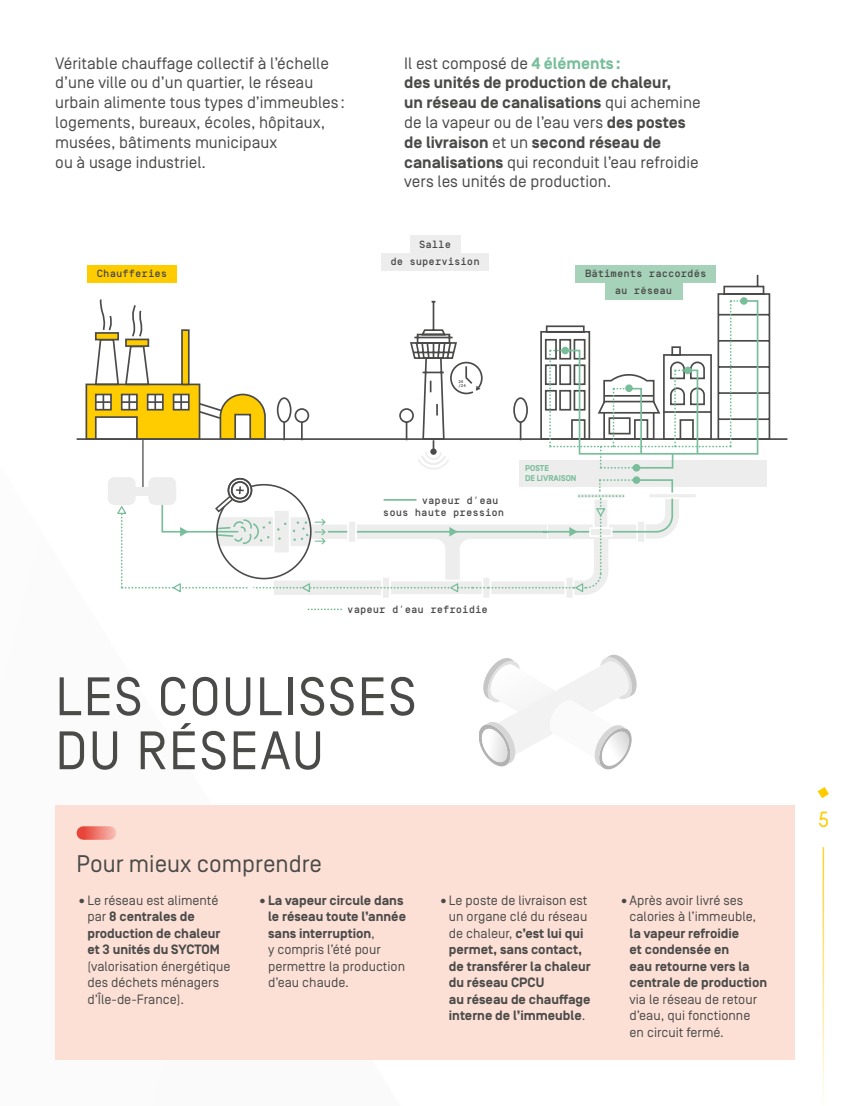
<style>
.page{position:relative;width:851px;height:1106px;background:#fff}
.page>*{position:absolute;margin:0;border:0;box-sizing:border-box;transform-origin:0 0}
.t1{font:54px/54px "Simplon Norm";letter-spacing:.03em;color:#4a4a49}
.t2{font:24px "Simplon Norm";color:#4a4a49}
.t3{font:21.9px "Simplon Mono";color:#fc0}
.t4{font:16.5px/19.8px "Simplon Norm";color:#4a4a49}
.t5{font:700 13.5px/16.5px "Simplon Norm";color:#4a4a49}
.t6{font:13.5px/16.5px "Simplon Norm";color:#4a4a49}
.t7{font:500 10.5px/12.5px "Simplon Mono";color:#4a4a49}
.t8{font:700 8.4px/10.1px "Simplon Norm";color:#78be9a}
.t9{font:700 4.05px/4.2px "PT Mono";color:#4a4a49}
.s1{font-weight:700;color:#78be9a}
.s2{font-weight:700}
.s3{font-weight:400}
</style>
<div class="page">
<div style="left:55px;top:805px;width:740px;height:255px;background:#fce0d5"></div>
<div style="left:85px;top:383px;width:115px;height:57px;background:#fc0;border:2px solid #4a4a49"></div>
<hr style="left:77px;top:438px;width:710px;height:2px;background:#4a4a49">
<svg style="left:575px;top:273px;width:196px;height:166px"></svg>
<div style="left:519px;top:461px;width:248px;height:26px;background:#ededed"></div>
<svg style="left:308px;top:608px;width:33px;height:2px"></svg>
<div style="left:410px;top:235px;width:50px;height:18px;background:#ededed"></div>
<div style="left:381px;top:253px;width:108px;height:18px;background:#ededed"></div>
<div style="left:87px;top:265px;width:89px;height:17px;background:#fc0"></div>
<div style="left:575px;top:264px;width:140px;height:18px;background:#a5d2b8"></div>
<div style="left:604px;top:282px;width:78px;height:18px;background:#a5d2b8"></div>
<svg style="left:94px;top:298px;width:665px;height:300px"></svg>
<svg style="left:479px;top:654px;width:157px;height:115px"></svg>
<svg style="left:83px;top:826px;width:27px;height:13px"></svg>
<hr style="left:822px;top:847px;width:2px;height:259px;background:#ffd332">
<svg style="left:817px;top:787px;width:11px;height:11px"></svg>
<p class="t4" style="left:55px;top:53px;width:291px">Véritable chauffage collectif à l’échelle d’une ville ou d’un quartier, le réseau urbain alimente tous types d’immeubles : logements, bureaux, écoles, hôpitaux, musées, bâtiments municipaux<br>ou à usage industriel.</p>
<p class="t4" style="left:404px;top:53px;width:298px">Il est composé de <span class="s1">4 éléments :<br></span><span class="s2">des unités de production de chaleur,<br>un réseau de canalisations</span> qui achemine de la vapeur ou de l’eau vers <span class="s2">des postes de livraison</span> et un <span class="s2">second réseau de canalisations</span> qui reconduit l’eau refroidie vers les unités de production.</p>
<p class="t7" style="left:419px;top:238px;width:33px">Salle</p>
<p class="t7" style="left:97px;top:268px;width:72px">Chaufferies</p>
<p class="t7" style="left:390px;top:255px;width:91px">de supervision</p>
<p class="t7" style="left:585px;top:264px;width:123px;line-height:17.7px;text-align:center">Bâtiments raccordés au réseau</p>
<p class="t9" style="left:458px;top:379px;width:9px">24 /24</p>
<p class="t7" style="left:383px;top:494px;width:123px;text-indent:39px">vapeur d’eau sous haute pression</p>
<p class="t8" style="left:525px;top:463px;width:53px">POSTE<br>DE LIVRAISON</p>
<p class="t7" style="left:347px;top:603px;width:142px">vapeur d’eau refroidie</p>
<h1 class="t1" style="left:55px;top:670px;width:362px">LES COULISSES<br>DU RÉSEAU</h1>
<h2 class="t2" style="left:77px;top:850px;width:247px">Pour mieux comprendre</h2>
<p class="t5" style="left:87px;top:892px;width:134px;text-indent:-11px"><span class="s3">•Le réseau est alimenté par</span> 8 centrales de production de chaleur et 3 unités du SYCTOM</p>
<p class="t6" style="left:87px;top:958px;width:145px">(valorisation énergétique des déchets ménagers d’Île-de-France).</p>
<p class="t5" style="left:268px;top:892px;width:139px;text-indent:-11px"><span class="s3">•</span>La vapeur circule dans le réseau toute l’année sans interruption<span class="s3">,<br>y compris l’été pour permettre la production d’eau chaude.</span></p>
<p class="t5" style="left:449px;top:892px;width:143px;text-indent:-11px"><span class="s3">•Le poste de livraison est un organe clé du réseau de chaleur,</span> c’est lui qui permet, sans contact, de transférer la chaleur du réseau CPCU<br>au réseau de chauffage interne de l’immeuble<span class="s3">.</span></p>
<p class="t6" style="left:629px;top:892px;width:128px;text-indent:-11px">•Après avoir livré ses calories à l’immeuble,</p>
<p class="t5" style="left:629px;top:925px;width:139px">la vapeur refroidie<br>et condensée en<br>eau retourne vers la centrale de production</p>
<p class="t6" style="left:629px;top:991px;width:129px">via le réseau de retour d’eau, qui fonctionne en circuit fermé.</p>
<h3 class="t3" style="left:816px;top:807px;width:15px">5</h3>
</div>
